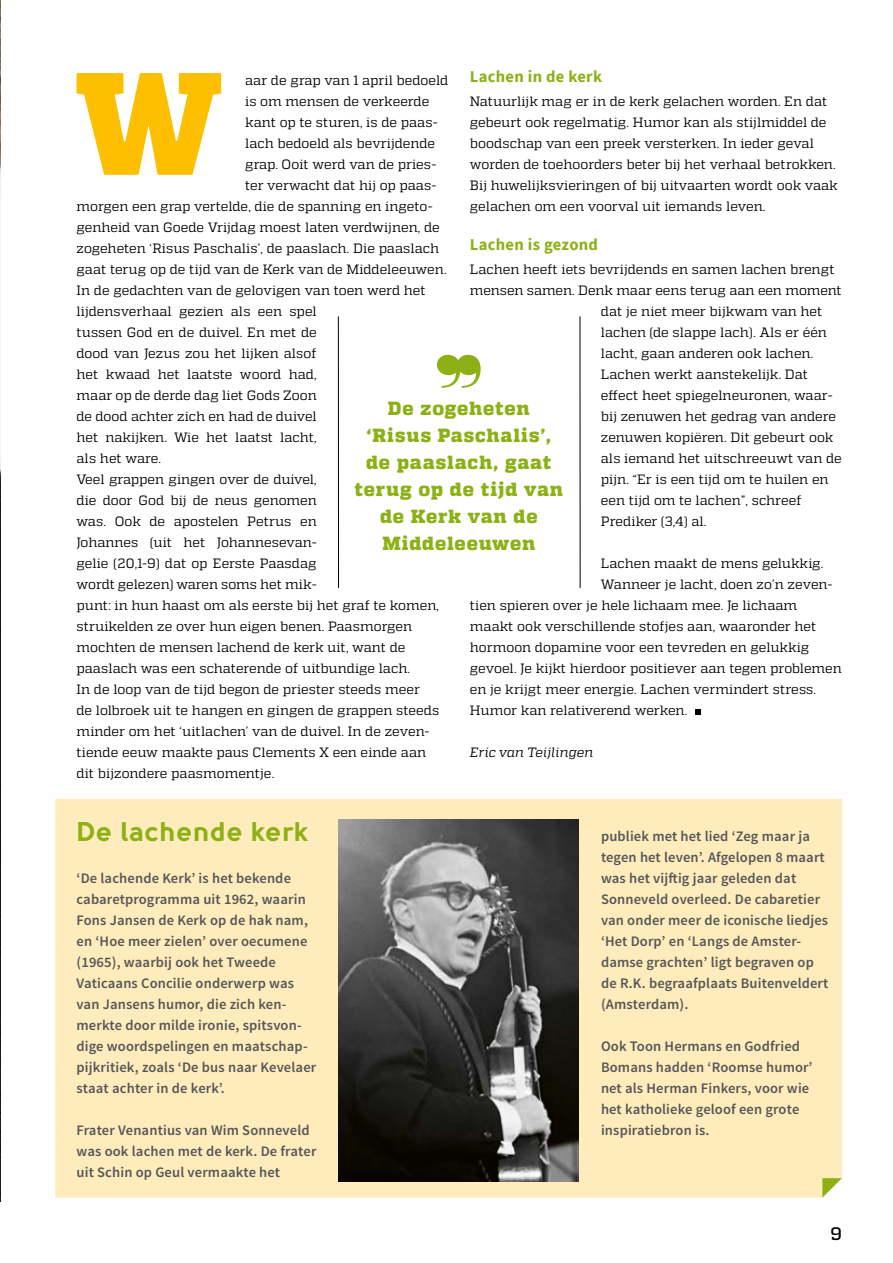
<style>
.page{position:relative;width:893px;height:1263px;background:#fff}
.page>*{position:absolute;margin:0;border:0;box-sizing:border-box;transform-origin:0 0}
.t1{font:800 145.35px "Quadon";color:#fdbf00}
.t2{font:900 27px "Solomon";letter-spacing:.03em;color:#8db015}
.t3{font:800 19.05px/27px "Quadon";letter-spacing:.045em;color:#8db015;text-align:center}
.t4{font:500 18px "Quadon";color:#000}
.t5{font:700 16.5px "Source Sans Pro";letter-spacing:.02em;color:#8db015}
.t6{font:600 14.55px/21px "Source Sans Pro";letter-spacing:.01em;color:#555756}
.t7{font:13.5px/21px "Quadon";color:#000}
.t8{font:italic 13.5px "Quadon";letter-spacing:.005em;color:#000}
</style>
<div class="page">
<img style="left:0;top:0;width:1px;height:1201px">
<svg style="left:695px;top:709px;width:5px;height:6px"></svg>
<svg style="left:437px;top:355px;width:44px;height:33px"></svg>
<div style="left:338px;top:316px;width:242px;height:273px;border:1px solid #fff"></div>
<hr style="left:580px;top:316px;width:1px;height:272px;background:#000">
<hr style="left:338px;top:316px;width:1px;height:272px;background:#000">
<div style="left:55px;top:799px;width:787px;height:399px;background:#ffecbd"></div>
<svg style="left:822px;top:1178px;width:20px;height:20px"></svg>
<img style="left:339px;top:820px;width:240px;height:361px">
<p class="t5" style="left:470px;top:65px;width:134px">Lachen in de kerk</p>
<p class="t7" style="left:470px;top:90px;width:369px">Natuurlijk mag er in de kerk gelachen worden. En dat gebeurt ook regelmatig. Humor kan als stijlmiddel de boodschap van een preek versterken. In ieder geval worden de toehoorders beter bij het verhaal betrokken.<br>Bij huwelijksvieringen of bij uitvaarten wordt ook vaak gelachen om een voorval uit iemands leven.</p>
<p class="t5" style="left:470px;top:233px;width:130px">Lachen is gezond</p>
<p class="t7" style="left:470px;top:258px;width:366px">Lachen heeft iets bevrijdends en samen lachen brengt</p>
<p class="t7" style="left:470px;top:280px;width:373px">mensen samen. Denk maar eens terug aan een moment</p>
<p class="t7" style="left:601px;top:301px;width:223px">dat je niet meer bijkwam van het</p>
<p class="t7" style="left:601px;top:322px;width:228px">lachen (de slappe lach). Als er één</p>
<p class="t7" style="left:601px;top:343px;width:214px">lacht, gaan anderen ook lachen.</p>
<p class="t7" style="left:601px;top:364px;width:209px">Lachen werkt aanstekelijk. Dat</p>
<p class="t7" style="left:601px;top:385px;width:234px">effect heet spiegelneuronen, waar-</p>
<p class="t7" style="left:601px;top:406px;width:237px">bij zenuwen het gedrag van andere</p>
<p class="t7" style="left:601px;top:427px;width:234px">zenuwen kopiëren. Dit gebeurt ook</p>
<p class="t7" style="left:601px;top:448px;width:242px">als iemand het uitschreeuwt van de</p>
<p class="t7" style="left:601px;top:469px;width:229px">pijn. “Er is een tijd om te huilen en</p>
<p class="t7" style="left:601px;top:490px;width:202px">een tijd om te lachen”, schreef</p>
<p class="t7" style="left:601px;top:511px;width:107px">Prediker (3,4) al.</p>
<p class="t7" style="left:601px;top:553px;width:224px">Lachen maakt de mens gelukkig.</p>
<p class="t7" style="left:601px;top:574px;width:233px">Wanneer je lacht, doen zo’n zeven-</p>
<p class="t7" style="left:470px;top:595px;width:329px">tien spieren over je hele lichaam mee. Je lichaam</p>
<p class="t7" style="left:470px;top:616px;width:348px">maakt ook verschillende stofjes aan, waaronder het</p>
<p class="t7" style="left:470px;top:637px;width:341px">hormoon dopamine voor een tevreden en gelukkig</p>
<p class="t7" style="left:470px;top:658px;width:373px">gevoel. Je kijkt hierdoor positiever aan tegen problemen</p>
<p class="t7" style="left:470px;top:679px;width:348px">en je krijgt meer energie. Lachen vermindert stress.</p>
<p class="t7" style="left:470px;top:700px;width:219px">Humor kan relativerend werken.</p>
<p class="t8" style="left:470px;top:744px;width:125px">Eric van Teijlingen</p>
<h1 class="t1" style="left:76px;top:38px;width:148px">W</h1>
<p class="t7" style="left:245px;top:69px;width:205px">aar de grap van 1 april bedoeld</p>
<p class="t7" style="left:245px;top:91px;width:186px">is om mensen de verkeerde</p>
<p class="t7" style="left:245px;top:112px;width:194px">kant op te sturen, is de paas-</p>
<p class="t7" style="left:245px;top:133px;width:192px">lach bedoeld als bevrijdende</p>
<p class="t7" style="left:245px;top:154px;width:193px">grap. Ooit werd van de pries-</p>
<p class="t7" style="left:245px;top:175px;width:193px">ter verwacht dat hij op paas-</p>
<p class="t7" style="left:77px;top:196px;width:358px">morgen een grap vertelde, die de spanning en ingeto-</p>
<p class="t7" style="left:77px;top:217px;width:365px">genheid van Goede Vrijdag moest laten verdwijnen, de</p>
<p class="t7" style="left:77px;top:238px;width:364px">zogeheten ‘Risus Paschalis’, de paaslach. Die paaslach</p>
<p class="t7" style="left:77px;top:259px;width:372px">gaat terug op de tijd van de Kerk van de Middeleeuwen.</p>
<p class="t7" style="left:77px;top:280px;width:351px">In de gedachten van de gelovigen van toen werd het</p>
<p class="t7" style="left:77px;top:301px;width:242px">lijdensverhaal gezien als een spel</p>
<p class="t7" style="left:77px;top:322px;width:242px">tussen God en de duivel. En met de</p>
<p class="t7" style="left:77px;top:343px;width:242px">dood van Jezus zou het lijken alsof</p>
<p class="t7" style="left:77px;top:364px;width:242px">het kwaad het laatste woord had,</p>
<p class="t7" style="left:77px;top:385px;width:242px">maar op de derde dag liet Gods Zoon</p>
<p class="t7" style="left:77px;top:406px;width:242px">de dood achter zich en had de duivel</p>
<p class="t7" style="left:77px;top:427px;width:242px">het nakijken. Wie het laatst lacht,</p>
<p class="t7" style="left:77px;top:448px;width:86px">als het ware.</p>
<p class="t7" style="left:77px;top:469px;width:242px">Veel grappen gingen over de duivel,</p>
<p class="t7" style="left:77px;top:490px;width:242px">die door God bij de neus genomen</p>
<p class="t7" style="left:77px;top:511px;width:242px">was. Ook de apostelen Petrus en</p>
<p class="t7" style="left:77px;top:532px;width:242px">Johannes (uit het Johannesevan-</p>
<p class="t7" style="left:77px;top:553px;width:242px">gelie (20,1-9) dat op Eerste Paasdag</p>
<p class="t7" style="left:77px;top:574px;width:240px">wordt gelezen) waren soms het mik-</p>
<p class="t7" style="left:77px;top:595px;width:364px">punt: in hun haast om als eerste bij het graf te komen,</p>
<p class="t7" style="left:77px;top:616px;width:337px">struikelden ze over hun eigen benen. Paasmorgen</p>
<p class="t7" style="left:77px;top:637px;width:330px">mochten de mensen lachend de kerk uit, want de</p>
<p class="t7" style="left:77px;top:658px;width:335px">paaslach was een schaterende of uitbundige lach.</p>
<p class="t7" style="left:77px;top:679px;width:345px">In de loop van de tijd begon de priester steeds meer</p>
<p class="t7" style="left:77px;top:700px;width:364px">de lolbroek uit te hangen en gingen de grappen steeds</p>
<p class="t7" style="left:77px;top:721px;width:354px">minder om het ‘uitlachen’ van de duivel. In de zeven-</p>
<p class="t7" style="left:77px;top:742px;width:351px">tiende eeuw maakte paus Clements X een einde aan</p>
<p class="t7" style="left:77px;top:763px;width:199px">dit bijzondere paasmomentje.</p>
<h3 class="t3" style="left:354px;top:395px;width:210px">De zogeheten ‘Risus Paschalis’, de paaslach, gaat terug op de tijd van de Kerk van de<br>Middeleeuwen</h3>
<h2 class="t2" style="left:77px;top:815px;width:233px">De lachende kerk</h2>
<p class="t6" style="left:77px;top:868px;width:241px">‘De lachende Kerk’ is het bekende cabaretprogramma uit 1962, waarin Fons Jansen de Kerk op de hak nam, en ‘Hoe meer zielen’ over oecumene (1965), waarbij ook het Tweede Vaticaans Concilie onderwerp was van Jansens humor, die zich ken&shy;merkte door milde ironie, spitsvon&shy;dige woordspelingen en maatschap&shy;pijkritiek, zoals ‘De bus naar Kevelaer staat achter in de kerk’.</p>
<p class="t6" style="left:77px;top:1120px;width:241px">Frater Venantius van Wim Sonneveld was ook lachen met de kerk. De frater uit Schin op Geul vermaakte het</p>
<p class="t6" style="left:601px;top:826px;width:229px">publiek met het lied ‘Zeg maar ja tegen het leven’. Afgelopen 8 maart was het vijftig jaar geleden dat<br>Sonneveld overleed. De cabaretier van onder meer de iconische liedjes ‘Het Dorp’ en ‘Langs de Amster&shy;damse grachten’ ligt begraven op de R.K. begraafplaats Buitenveldert (Amsterdam).</p>
<p class="t6" style="left:601px;top:1036px;width:213px">Ook Toon Hermans en Godfried<br>Bomans hadden ‘Roomse humor’ net als Herman Finkers, voor wie het katholieke geloof een grote inspiratiebron is.</p>
<h3 class="t4" style="left:831px;top:1223px;width:13px">9</h3>
</div>
